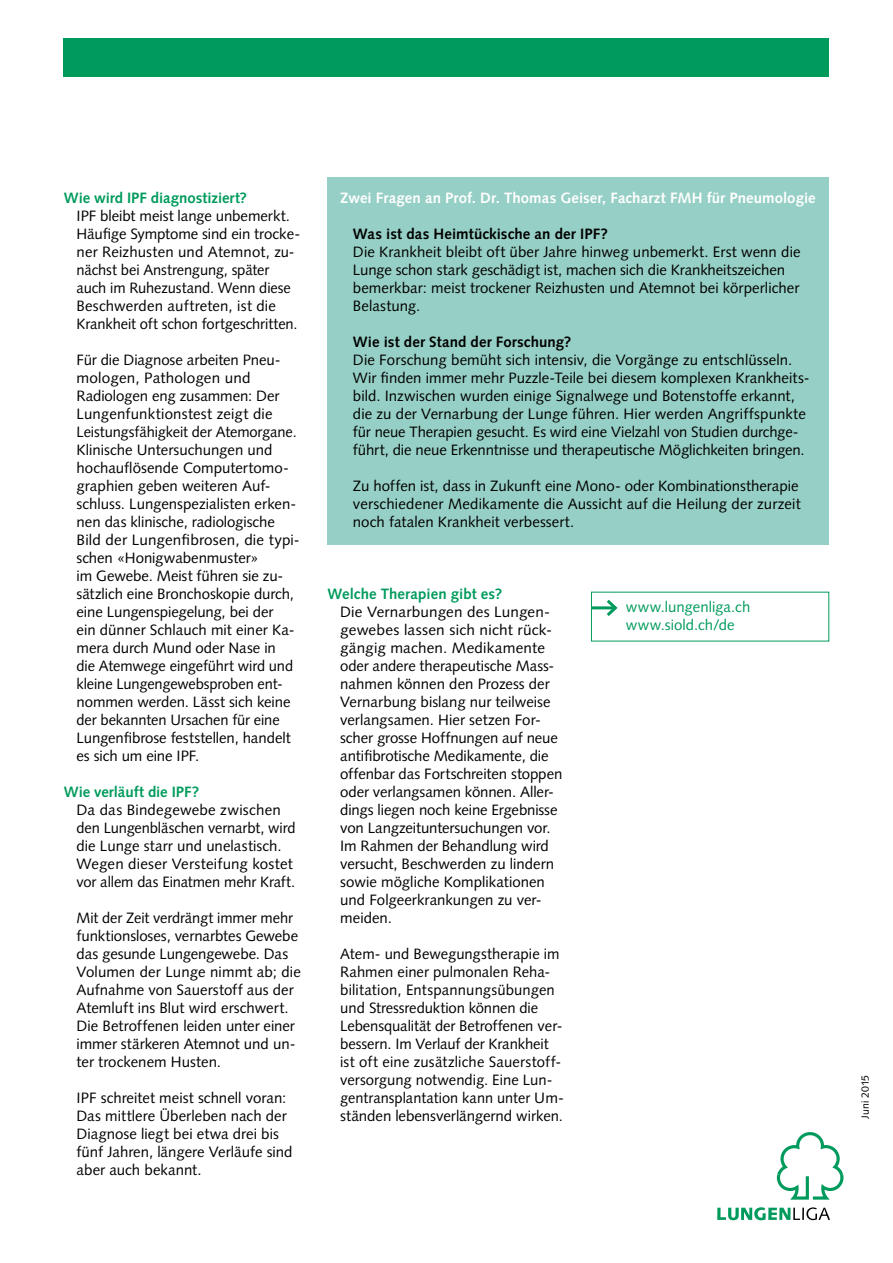
<style>
.page{position:relative;width:893px;height:1263px;background:#fff}
.page>*{position:absolute;margin:0;border:0;box-sizing:border-box;transform-origin:0 0}
._4_copy_mit_einzug_1{font:15px/18px "Syntax LT Std";color:#000}
._4_head_copy_10pt{font:700 15px "Syntax LT Std";letter-spacing:.005em;color:#fff}
._4_copy_mit_einzug_1-2{font:700 15px "Syntax LT Std";letter-spacing:.01em;color:#000}
._4_head_copy_10pt-2{font:700 15px "Syntax LT Std";color:#009b5c}
._6_link_10pt{font:15px "Syntax LT Std";letter-spacing:.005em;color:#009b5c}
._4_copy_mit_einzug_1-3{font:700 15px "Syntax LT Std";letter-spacing:-.005em;color:#009b5c}
._4_copy_mit_einzug_1-4{font:10.5px "Syntax LT Std";letter-spacing:.015em;color:#000}
</style>
<div class="page">
<div style="left:327px;top:177px;width:502px;height:368px;background:#96cfc5"></div>
<div style="left:64px;top:38px;width:765px;height:39px;background:#009b5c"></div>
<svg style="left:717px;top:1207px;width:113px;height:13px"></svg>
<svg style="left:777px;top:1132px;width:66px;height:67px"></svg>
<hr style="left:591px;top:606px;width:24px;height:3px;background:#009b5c">
<svg style="left:603px;top:599px;width:15px;height:17px"></svg>
<p class="_4_head_copy_10pt-2" style="left:64px;top:189px;width:185px">Wie wird IPF diagnostiziert?</p>
<p class="_4_copy_mit_einzug_1" style="left:77px;top:206px;width:225px">IPF bleibt meist lange unbemerkt.<br>Häufige Symptome sind ein trocke&shy;ner Reizhusten und Atemnot, zu&shy;nächst bei Anstrengung, später auch im Ruhezustand. Wenn diese Beschwerden auftreten, ist die Krankheit oft schon fortgeschritten.</p>
<p class="_4_copy_mit_einzug_1" style="left:77px;top:350px;width:225px">Für die Diagnose arbeiten Pneu&shy;mologen, Pathologen und<br>Radiologen eng zusammen: Der<br>Lungenfunktionstest zeigt die<br>Leistungsfähigkeit der Atemorgane.<br>Klinische Untersuchungen und hochauflösende Computertomo&shy;graphien geben weiteren Auf&shy;schluss. Lungenspezialisten erken&shy;nen das klinische, radiologische<br>Bild der Lungenfibrosen, die typi&shy;schen «Honigwabenmuster»<br>im Gewebe. Meist führen sie zu&shy;sätzlich eine Bronchoskopie durch, eine Lungenspiegelung, bei der<br>ein dünner Schlauch mit einer Ka&shy;mera durch Mund oder Nase in<br>die Atemwege eingeführt wird und kleine Lungengewebsproben ent&shy;nommen werden. Lässt sich keine der bekannten Ursachen für eine<br>Lungenfibrose feststellen, handelt es sich um eine IPF.</p>
<p class="_4_copy_mit_einzug_1-3" style="left:64px;top:783px;width:137px">Wie verläuft die IPF?</p>
<p class="_4_copy_mit_einzug_1" style="left:77px;top:800px;width:221px">Da das Bindegewebe zwischen den Lungenbläschen vernarbt, wird die Lunge starr und unelastisch.<br>Wegen dieser Versteifung kostet vor allem das Einatmen mehr Kraft.</p>
<p class="_4_copy_mit_einzug_1" style="left:77px;top:908px;width:226px">Mit der Zeit verdrängt immer mehr funktionsloses, vernarbtes Gewebe das gesunde Lungengewebe. Das<br>Volumen der Lunge nimmt ab; die<br>Aufnahme von Sauerstoff aus der<br>Atemluft ins Blut wird erschwert.<br>Die Betroffenen leiden unter einer immer stärkeren Atemnot und un&shy;ter trockenem Husten.</p>
<p class="_4_copy_mit_einzug_1" style="left:77px;top:1088px;width:218px">IPF schreitet meist schnell voran:<br>Das mittlere Überleben nach der<br>Diagnose liegt bei etwa drei bis fünf Jahren, längere Verläufe sind aber auch bekannt.</p>
<p class="_4_head_copy_10pt" style="left:340px;top:189px;width:477px">Zwei Fragen an Prof. Dr. Thomas Geiser, Facharzt FMH für Pneumologie</p>
<p class="_4_copy_mit_einzug_1-2" style="left:353px;top:225px;width:257px">Was ist das Heimtückische an der IPF?</p>
<p class="_4_copy_mit_einzug_1" style="left:353px;top:242px;width:449px">Die Krankheit bleibt oft über Jahre hinweg unbemerkt. Erst wenn die Lunge schon stark geschädigt ist, machen sich die Krankheitszeichen bemerkbar: meist trockener Reizhusten und Atemnot bei körperlicher Belastung.</p>
<p class="_4_copy_mit_einzug_1-2" style="left:353px;top:333px;width:220px">Wie ist der Stand der Forschung?</p>
<p class="_4_copy_mit_einzug_1" style="left:353px;top:350px;width:458px">Die Forschung bemüht sich intensiv, die Vorgänge zu entschlüsseln.<br>Wir finden immer mehr Puzzle-Teile bei diesem komplexen Krankheits&shy;bild. Inzwischen wurden einige Signalwege und Botenstoffe erkannt, die zu der Vernarbung der Lunge führen. Hier werden Angriffspunkte für neue Therapien gesucht. Es wird eine Vielzahl von Studien durchge&shy;führt, die neue Erkenntnisse und therapeutische Möglichkeiten bringen.</p>
<p class="_4_copy_mit_einzug_1" style="left:353px;top:476px;width:449px">Zu hoffen ist, dass in Zukunft eine Mono- oder Kombinationstherapie verschiedener Medikamente die Aussicht auf die Heilung der zurzeit noch fatalen Krankheit verbessert.</p>
<p class="_4_head_copy_10pt-2" style="left:327px;top:585px;width:176px">Welche Therapien gibt es?</p>
<p class="_4_copy_mit_einzug_1" style="left:340px;top:602px;width:224px">Die Vernarbungen des Lungen&shy;gewebes lassen sich nicht rück&shy;gängig machen. Medikamente oder andere therapeutische Mass&shy;nahmen können den Prozess der<br>Vernarbung bislang nur teilweise verlangsamen. Hier setzen For&shy;scher grosse Hoffnungen auf neue antifibrotische Medikamente, die offenbar das Fortschreiten stoppen oder verlangsamen können. Aller&shy;dings liegen noch keine Ergebnisse von Langzeituntersuchungen vor.<br>Im Rahmen der Behandlung wird versucht, Beschwerden zu lindern sowie mögliche Komplikationen und Folgeerkrankungen zu ver&shy;meiden.</p>
<p class="_4_copy_mit_einzug_1" style="left:340px;top:944px;width:225px">Atem- und Bewegungstherapie im Rahmen einer pulmonalen Reha&shy;bilitation, Entspannungsübungen und Stressreduktion können die Lebensqualität der Betroffenen ver&shy;bessern. Im Verlauf der Krankheit ist oft eine zusätzliche Sauerstoff&shy;versorgung notwendig. Eine Lun&shy;gentransplantation kann unter Um&shy;ständen lebensverlängernd wirken.</p>
<p class="_6_link_10pt" style="left:626px;top:598px;width:126px">www.lungenliga.ch</p>
<p class="_6_link_10pt" style="left:626px;top:616px;width:110px">www.siold.ch/de</p>
<p class="_4_copy_mit_einzug_1-4" style="left:859px;top:1119px;width:46px;rotate:-90deg">Juni 2015</p>
</div>
